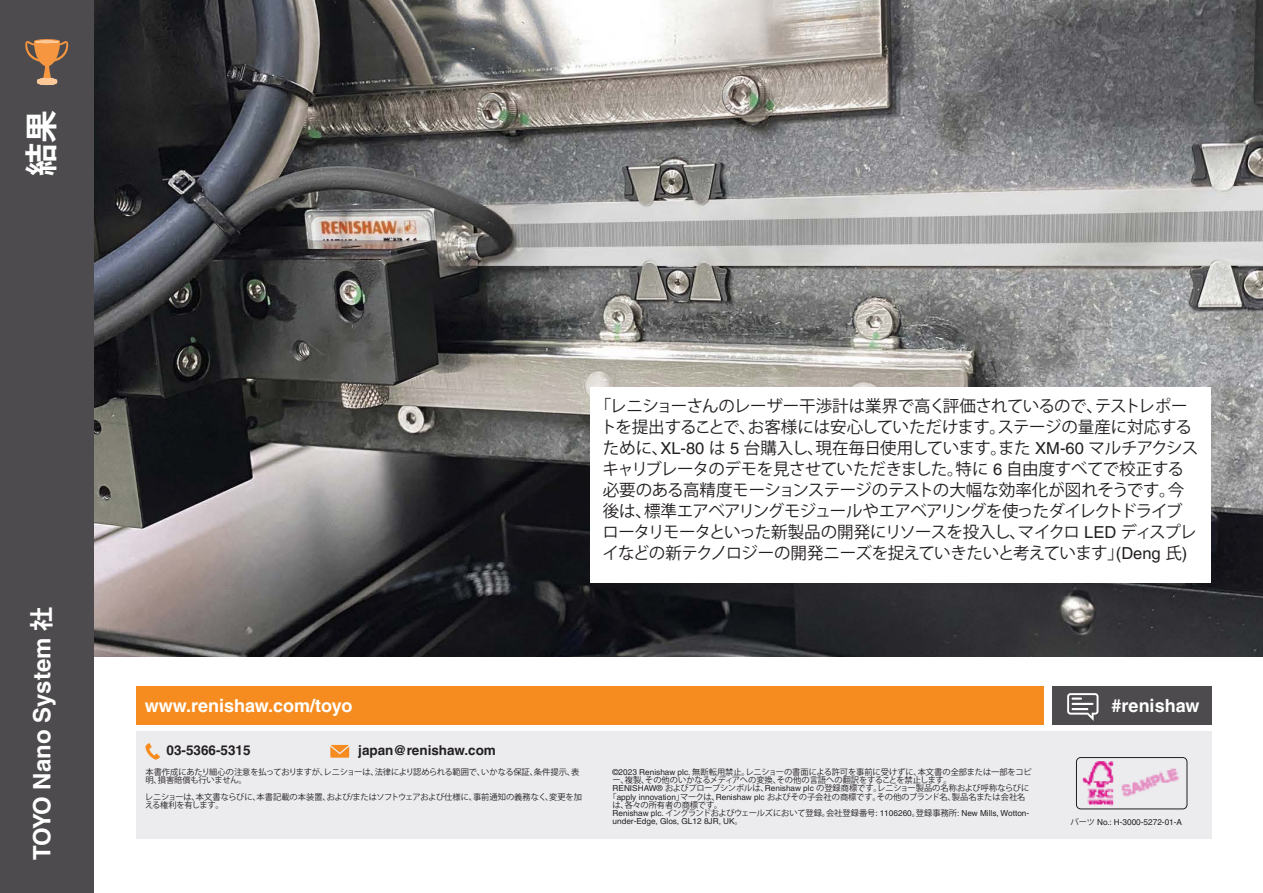
<style>
.page{position:relative;width:1263px;height:893px;background:#fff}
.page>*{position:absolute;margin:0;border:0;box-sizing:border-box;transform-origin:0 0}
.Section_Head_22pt_Bold_White{font:700 33px "Koz Go Std";color:#fff}
.Subheading_16pt_Bold_White{font:700 24px "Helvetica LT Pro";color:#fff}
.back_page_URL_white___hashtag{font:700 18px "Helvetica LT Pro";color:#fff}
.Body_Text_11pt{font:16.5px/21px "Koz Go Std";letter-spacing:-.04em;color:#231f20}
.back_page_contact_details{font:700 13.5px "Helvetica LT Pro";color:#231f20}
.Disclaimer{font:8.25px/8.2px "Koz Go Std";letter-spacing:-.01em;color:#231f20}
.Disclaimer-2{font:8.25px/8.2px "Helvetica LT Pro";color:#231f20}
.Part_No{font:8.25px "Helvetica LT Pro";color:#231f20}
.s1{font-family:"Koz Go Std"}
.s2{font-family:"Helvetica LT Pro"}
</style>
<div class="page">
<img style="left:94px;top:0;width:1169px;height:656px">
<div style="left:590px;top:387px;width:621px;height:196px;background:#fff"></div>
<div style="left:136px;top:731px;width:1076px;height:107px;background:#ececee"></div>
<svg style="left:145px;top:743px;width:15px;height:17px"></svg>
<svg style="left:330px;top:745px;width:19px;height:13px"></svg>
<div style="left:1052px;top:687px;width:160px;height:38px;background:#4d4b4d"></div>
<svg style="left:1067px;top:693px;width:31px;height:28px"></svg>
<div style="left:136px;top:687px;width:908px;height:38px;background:#f68c1f"></div>
<img style="left:1082px;top:761px;width:97px;height:45px">
<div style="left:1076px;top:757px;width:111px;height:52px;border:1px solid #231f20;border-radius:4px"></div>
<div style="left:0;top:0;width:94px;height:893px;background:#4d4b4d"></div>
<svg style="left:25px;top:39px;width:43px;height:46px"></svg>
<hr style="left:35px;top:41px;width:24px;height:2px;background:#fcc897;border-radius:50%">
<p class="Section_Head_22pt_Bold_White" style="left:20px;top:176px;width:68px;rotate:-90deg">結果</p>
<p class="Subheading_16pt_Bold_White" style="left:27px;top:860px;width:255px;rotate:-90deg">TOYO Nano System <span class="s1">社</span></p>
<p class="Body_Text_11pt" style="left:600px;top:396px;width:599px;text-indent:-6px">「レニショーさんのレーザー干渉計は業界で高く評価されているので、テストレポートを提出することで、お客様には安心していただけます。ステージの量産に対応するために、<span class="s2">XL-80</span> は <span class="s2">5</span> 台購入し、現在毎日使用しています。また <span class="s2">XM-60</span> マルチアクシスキャリブレータのデモを見させていただきました。特に <span class="s2">6</span> 自由度すべてで校正する必要のある高精度モーションステージのテストの大幅な効率化が図れそうです。今後は、標準エアベアリングモジュールやエアベアリングを使ったダイレクトドライブロータリモータといった新製品の開発にリソースを投入し、マイクロ <span class="s2">LED</span> ディスプレイなどの新テクノロジーの開発ニーズを捉えていきたいと考えています」<span class="s2">(Deng</span> 氏<span class="s2">)</span></p>
<p class="back_page_URL_white___hashtag" style="left:145px;top:695px;width:209px">www.renishaw.com/toyo</p>
<p class="back_page_URL_white___hashtag" style="left:1112px;top:695px;width:89px">#renishaw</p>
<p class="back_page_contact_details" style="left:167px;top:742px;width:86px">03-5366-5315</p>
<p class="back_page_contact_details" style="left:358px;top:742px;width:139px">japan@renishaw.com</p>
<p class="Disclaimer" style="left:145px;top:768px;width:435px">本書作成にあたり細心の注意を払っておりますが、レニショーは、法律により認められる範囲で、いかなる保証、条件提示、表明、損害賠償も行いません。</p>
<p class="Disclaimer" style="left:145px;top:793px;width:439px">レニショーは、本文書ならびに、本書記載の本装置、および<span class="s2">/</span>またはソフトウェアおよび仕様に、事前通知の義務なく、変更を加える権利を有します。</p>
<p class="Disclaimer" style="left:612px;top:768px;width:421px"><span class="s2">©2023 Renishaw plc.</span> 無断転用禁止。レニショーの書面による許可を事前に受けずに、本文書の全部または一部をコピー、複製、その他のいかなるメディアへの変換、その他の言語への翻訳をすることを禁止します。</p>
<p class="Disclaimer" style="left:612px;top:785px;width:418px"><span class="s2">RENISHAW®</span> およびプローブシンボルは、<span class="s2">Renishaw plc</span> の登録商標です。レニショー製品の名称および呼称ならびに</p>
<p class="Disclaimer" style="left:609px;top:793px;width:418px">「<span class="s2">apply innovation</span>」マークは、<span class="s2">Renishaw plc</span> およびその子会社の商標です。その他のブランド名、製品名または会社名</p>
<p class="Disclaimer" style="left:612px;top:801px;width:111px">は、各々の所有者の商標です。</p>
<p class="Disclaimer-2" style="left:612px;top:809px;width:418px">Renishaw plc. <span class="s1">イングランドおよびウェールズにおいて登録。会社登録番号</span>: 1106260<span class="s1">。登録事務所</span>: New Mills, Wotton&shy;under-Edge, Glos, GL12 8JR, UK<span class="s1">。</span></p>
<p class="Part_No" style="left:1070px;top:817px;width:113px"><span class="s1">パーツ</span> No.: H-3000-5272-01-A</p>
</div>
